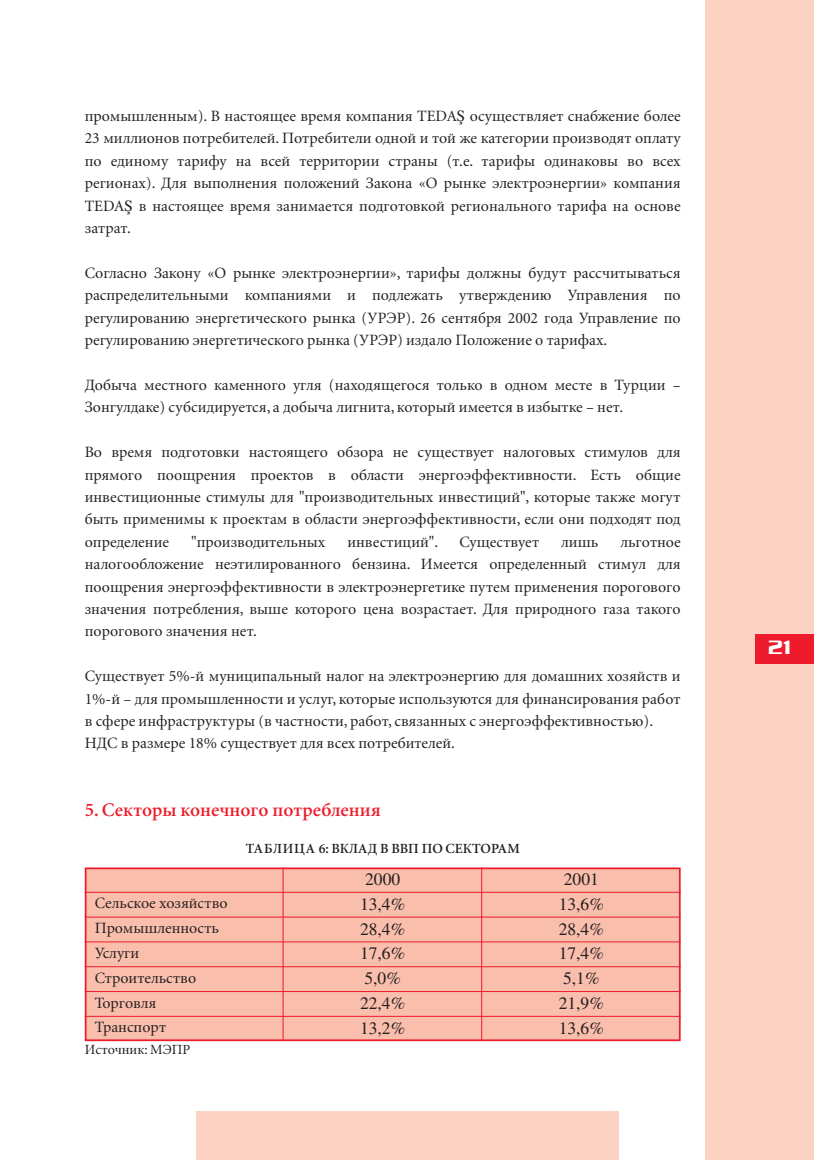
<style>
.page{position:relative;width:814px;height:1160px;background:#fff}
.page>*{position:absolute;margin:0;border:0;box-sizing:border-box;transform-origin:0 0}
.t1{font:500 21px "Serpentine";color:#fff}
.t2{font:600 19.25px "Minion Cyr";color:#ee1b2c}
.t3{font:17.5px/24.8px "Thourque";color:#231f20}
.t4{font:15.75px/22.4px "Minion Cyr";color:#231f20;text-align:justify}
.t5{font:600 14px "Minion Cyr";color:#231f20}
.t6{font:14px "Minion Cyr";color:#231f20}
.s1{font-family:"Thourque"}
</style>
<div class="page">
<div style="left:705px;top:0;width:108px;height:1160px;background:#fcd3c3"></div>
<div style="left:754px;top:634px;width:59px;height:30px;background:#ee1b2c"></div>
<div style="left:196px;top:1111px;width:422px;height:49px;background:#fcd3c3"></div>
<div style="left:86px;top:868px;width:593px;height:172px;background:#fabeac"></div>
<div style="left:85px;top:867px;width:595px;height:174px;border:2px solid #ee1b2c"></div>
<hr style="left:85px;top:892px;width:595px;height:1px;background:#ee1b2c">
<hr style="left:85px;top:916px;width:595px;height:1px;background:#ee1b2c">
<hr style="left:85px;top:941px;width:595px;height:1px;background:#ee1b2c">
<hr style="left:85px;top:966px;width:595px;height:1px;background:#ee1b2c">
<hr style="left:85px;top:991px;width:595px;height:1px;background:#ee1b2c">
<hr style="left:85px;top:1016px;width:595px;height:1px;background:#ee1b2c">
<hr style="left:282px;top:867px;width:1px;height:173px;background:#ee1b2c">
<hr style="left:481px;top:867px;width:1px;height:173px;background:#ee1b2c">
<p class="t4" style="left:85px;top:106px;width:597px">промышленным). В настоящее время компания TEDA<span class="s1">Ω</span> осуществляет снабжение более 23 миллионов потребителей. Потребители одной и той же категории производят оплату по единому тарифу на всей территории страны (т.е. тарифы одинаковы во всех регионах). Для выполнения положений Закона «О рынке электроэнергии» компания TEDA<span class="s1">Ω</span> в настоящее время занимается подготовкой регионального тарифа на основе затрат.</p>
<p class="t4" style="left:85px;top:263px;width:597px">Согласно Закону «О рынке электроэнергии», тарифы должны будут рассчитываться распределительными компаниями и подлежать утверждению Управления по регулированию энергетического рынка (УРЭР). 26 сентября 2002 года Управление по регулированию энергетического рынка (УРЭР) издало Положение о тарифах.</p>
<p class="t4" style="left:85px;top:375px;width:597px">Добыча местного каменного угля (находящегося только в одном месте в Турции –<br>Зонгулдаке) субсидируется, а добыча лигнита, который имеется в избытке – нет.</p>
<p class="t4" style="left:85px;top:442px;width:597px">Во время подготовки настоящего обзора не существует налоговых стимулов для прямого поощрения проектов в области энергоэффективности. Есть общие инвестиционные стимулы для "производительных инвестиций", которые также могут быть применимы к проектам в области энергоэффективности, если они подходят под определение</p>
<p class="t4" style="left:191px;top:532px;width:136px">"производительных</p>
<p class="t4" style="left:347px;top:532px;width:92px">инвестиций".</p>
<p class="t4" style="left:459px;top:532px;width:81px">Существует</p>
<p class="t4" style="left:561px;top:532px;width:38px">лишь</p>
<p class="t4" style="left:85px;top:532px;width:597px;text-indent:535px">льготное налогообложение неэтилированного бензина. Имеется определенный стимул для поощрения энергоэффективности в электроэнергетике путем применения порогового значения потребления, выше которого цена возрастает. Для природного газа такого порогового значения нет.</p>
<p class="t4" style="left:85px;top:666px;width:597px;text-align:left">Существует 5%-й муниципальный налог на электроэнергию для домашних хозяйств и 1%-й – для промышленности и услуг, которые используются для финансирования работ в сфере инфраструктуры (в частности, работ, связанных с энергоэффективностью).<br>НДС в размере 18% существует для всех потребителей.</p>
<p class="t2" style="left:85px;top:802px;width:297px">5. Секторы конечного потребления</p>
<p class="t5" style="left:245px;top:842px;width:275px">ТАБЛИЦА 6: ВКЛАД В ВВП ПО СЕКТОРАМ</p>
<p class="t3" style="left:360px;top:868px;width:47px">2000<br>13,4%</p>
<p class="t3" style="left:563px;top:868px;width:36px">2001</p>
<p class="t4" style="left:95px;top:893px;width:134px">Сельское хозяйство</p>
<p class="t3" style="left:558px;top:893px;width:47px">13,6%</p>
<p class="t4" style="left:95px;top:918px;width:126px">Промышленность</p>
<p class="t3" style="left:360px;top:918px;width:47px">28,4%</p>
<p class="t3" style="left:558px;top:918px;width:47px">28,4%</p>
<p class="t4" style="left:95px;top:943px;width:46px">Услуги</p>
<p class="t3" style="left:360px;top:942px;width:47px">17,6%</p>
<p class="t3" style="left:558px;top:942px;width:47px">17,4%</p>
<p class="t4" style="left:95px;top:968px;width:103px">Строительство</p>
<p class="t3" style="left:364px;top:967px;width:38px">5,0%</p>
<p class="t3" style="left:563px;top:967px;width:38px">5,1%</p>
<p class="t4" style="left:95px;top:992px;width:63px">Торговля</p>
<p class="t3" style="left:360px;top:992px;width:47px">22,4%</p>
<p class="t3" style="left:558px;top:992px;width:47px">21,9%</p>
<p class="t4" style="left:95px;top:1017px;width:73px">Транспорт</p>
<p class="t3" style="left:360px;top:1017px;width:47px">13,2%</p>
<p class="t3" style="left:558px;top:1017px;width:47px">13,6%</p>
<p class="t6" style="left:85px;top:1044px;width:107px">Источник: МЭПР</p>
<h1 class="t1" style="left:767px;top:641px;width:25px">21</h1>
</div>
